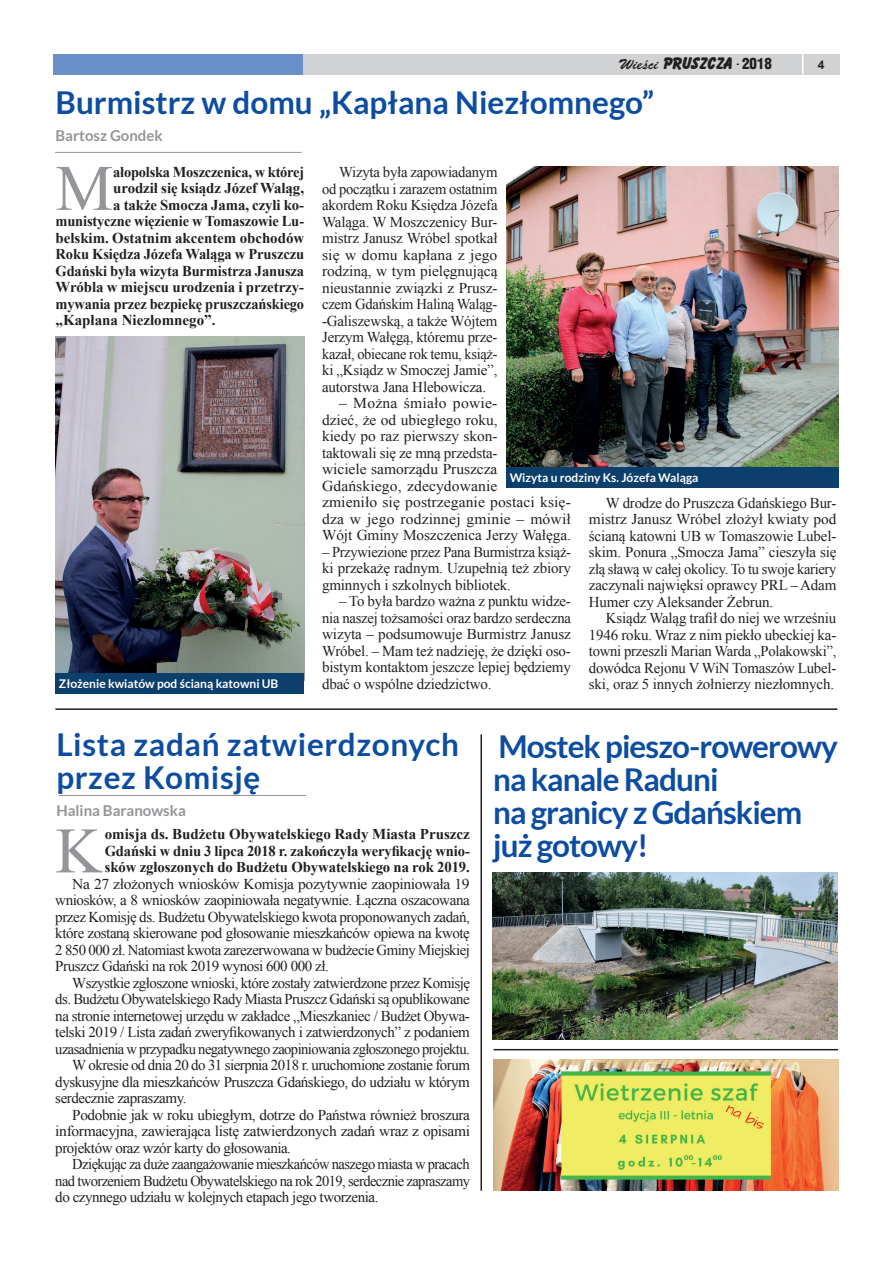
<style>
.page{position:relative;width:893px;height:1263px;background:#fff}
.page>*{position:absolute;margin:0;border:0;box-sizing:border-box;transform-origin:0 0}
.t1{font:64.8px "Times New Roman";color:#939598}
.t2{font:700 31.5px/33px "Lato";letter-spacing:-.03em;color:#0d4da1}
.t3{font:700 31.5px/33px "Lato";letter-spacing:.02em;color:#0d4da1}
.t4{font:700 31.5px "Lato";color:#0d4da1}
.t5{font:15px/16.5px "Times New Roman";letter-spacing:-.03em;color:#231f20;text-align:justify}
.t6{font:700 15px/16.5px "Times New Roman";letter-spacing:-.01em;color:#231f20;text-align:justify}
.t7{font:15px/16.5px "Times New Roman";color:#231f20;scale:1.04 1}
.t8{font:15px/16.5px "Times New Roman";letter-spacing:-.03em;color:#231f20;text-align:justify;scale:.96 1}
.t9{font:700 15px "Times New Roman";letter-spacing:-.01em;color:#231f20;scale:.96 1}
.t10{font:700 15px "Lato";color:#939598}
.t11{font:700 15px "Bassoon";color:#231f20}
.t12{font:700 12px "Lato";color:#fff}
.t13{font:700 12px "Arial";color:#231f20}
.s1{font-family:"Brush Scr DEE";font-weight:400}
.s2{font-family:"Switzerland Cond";font-weight:900}
</style>
<div class="page">
<div style="left:53px;top:54px;width:251px;height:20px;background:#6a90c9"></div>
<div style="left:304px;top:54px;width:536px;height:20px;background:#d1d2d4"></div>
<svg style="left:802px;top:54px;width:1px;height:20px"></svg>
<hr style="left:55px;top:708px;width:782px;height:2px;background:#231f20">
<hr style="left:55px;top:152px;width:247px;height:1px;background:#939598">
<img style="left:55px;top:336px;width:249px;height:338px">
<img style="left:506px;top:167px;width:332px;height:301px">
<div style="left:506px;top:468px;width:332px;height:20px;background:#0c3f6c"></div>
<div style="left:55px;top:674px;width:249px;height:20px;background:#0c3f6c"></div>
<hr style="left:59px;top:795px;width:247px;height:1px;background:#939598">
<hr style="left:480px;top:734px;width:2px;height:457px;background:#231f20">
<img style="left:493px;top:1059px;width:345px;height:132px">
<img style="left:493px;top:872px;width:345px;height:168px">
<hr style="left:493px;top:1049px;width:345px;height:1px;background:#231f20">
<p class="t11" style="left:619px;top:53px;width:154px"><span class="s1">Wieœci</span> PRUSZCZA <sup>.</sup><span class="s2">2018</span></p>
<p class="t13" style="left:818px;top:57px;width:8px">4</p>
<h2 class="t4" style="left:56px;top:85px;width:600px">Burmistrz w domu „Kapłana Niezłomnego”</h2>
<p class="t10" style="left:56px;top:127px;width:109px">Bartosz Gondek</p>
<p class="t5" style="left:322px;top:164px;width:177px;text-indent:17px">Wizyta była zapowiadanym od początku i zarazem ostatnim akordem Roku Księdza Józefa Waląga. W Moszczenicy Bur&shy;mistrz Janusz Wróbel spotkał się w domu kapłana z jego rodziną, w tym pielęgnującą nieustannie związki z Prusz&shy;czem Gdańskim Haliną Waląg--Galiszewską, a także Wójtem Jerzym Wałęgą, któremu prze&shy;kazał, obiecane rok temu, książ&shy;ki „Ksiądz w Smoczej Jamie”, autorstwa Jana Hlebowicza.</p>
<p class="t7" style="left:322px;top:395px;width:241px;text-indent:17px">– Można śmiało powie-<br>dzieć, że od ubiegłego roku,<br>kiedy po raz pierwszy skon-<br>taktowali się ze mną przedsta-<br>wiciele samorządu Pruszcza<br>Gdańskiego, zdecydowanie<br>zmieniło się postrzeganie postaci księ&shy;dza w jego rodzinnej gminie – mówił<br>Wójt Gminy Moszczenica Jerzy Wałęga.</p>
<p class="t8" style="left:322px;top:543px;width:261px">– Przywiezione przez Pana Burmistrza książ&shy;ki przekażę radnym. Uzupełnią też zbiory gminnych i szkolnych bibliotek.</p>
<p class="t5" style="left:322px;top:593px;width:250px;text-indent:17px">– To była bardzo ważna z punktu widze&shy;nia naszej tożsamości oraz bardzo serdeczna wizyta – podsumowuje Burmistrz Janusz Wróbel. – Mam też nadzieję, że dzięki oso&shy;bistym kontaktom jeszcze lepiej będziemy dbać o wspólne dziedzictwo.</p>
<h1 class="t1" style="left:56px;top:145px;width:59px">M</h1>
<p class="t9" style="left:113px;top:161px;width:201px">ałopolska Moszczenica, w której</p>
<p class="t6" style="left:113px;top:180px;width:192px">urodził się ksiądz Józef Waląg,</p>
<p class="t6" style="left:113px;top:196px;width:192px">a także Smocza Jama, czyli ko-</p>
<p class="t9" style="left:56px;top:211px;width:260px">munistyczne więzienie w Tomaszowie Lu-</p>
<p class="t6" style="left:56px;top:229px;width:250px">belskim. Ostatnim akcentem obchodów</p>
<p class="t6" style="left:56px;top:246px;width:250px">Roku Księdza Józefa Waląga w Pruszczu</p>
<p class="t6" style="left:56px;top:262px;width:250px">Gdański była wizyta Burmistrza Janusza</p>
<p class="t6" style="left:56px;top:279px;width:250px">Wróbla w miejscu urodzenia i przetrzy-</p>
<p class="t9" style="left:56px;top:293px;width:261px">mywania przez bezpiekę pruszczańskiego</p>
<p class="t6" style="left:56px;top:312px;width:162px">„Kapłana Niezłomnego”.</p>
<p class="t12" style="left:510px;top:471px;width:190px">Wizyta u rodziny Ks. Józefa Waląga</p>
<p class="t5" style="left:589px;top:494px;width:249px;text-indent:17px">W drodze do Pruszcza Gdańskiego Bur&shy;mistrz Janusz Wróbel złożył kwiaty pod ścianą katowni UB w Tomaszowie Lubel&shy;skim. Ponura „Smocza Jama” cieszyła się złą sławą w całej okolicy. To tu swoje kariery zaczynali najwięksi oprawcy PRL – Adam Humer czy Aleksander Żebrun.</p>
<p class="t5" style="left:589px;top:610px;width:249px;text-indent:17px">Ksiądz Waląg trafił do niej we wrześniu 1946 roku. Wraz z nim piekło ubeckiej ka&shy;towni przeszli Marian Warda „Polakowski”, dowódca Rejonu V WiN Tomaszów Lubel&shy;ski, oraz 5 innych żołnierzy niezłomnych.</p>
<p class="t12" style="left:59px;top:677px;width:221px">Złożenie kwiatów pod ścianą katowni UB</p>
<h2 class="t3" style="left:56px;top:727px;width:404px">Lista zadań zatwierdzonych przez Komisję</h2>
<p class="t10" style="left:56px;top:802px;width:131px">Halina Baranowska</p>
<h1 class="t1" style="left:55px;top:807px;width:48px">K</h1>
<p class="t6" style="left:105px;top:826px;width:367px">omisja ds. Budżetu Obywatelskiego Rady Miasta Pruszcz Gdański w dniu 3 lipca 2018 r. zakończyła weryfikację wnio&shy;sków zgłoszonych do Budżetu Obywatelskiego na rok 2019.</p>
<p class="t5" style="left:55px;top:875px;width:416px;text-indent:17px">Na 27 złożonych wniosków Komisja pozytywnie zaopiniowała 19 wniosków, a 8 wniosków zaopiniowała negatywnie. Łączna oszacowana przez Komisję ds. Budżetu Obywatelskiego kwota proponowanych zadań, które zostaną skierowane pod głosowanie mieszkańców opiewa na kwotę 2 850 000 zł. Natomiast kwota zarezerwowana w budżecie Gminy Miejskiej Pruszcz Gdański na rok 2019 wynosi 600 000 zł.</p>
<p class="t5" style="left:72px;top:974px;width:399px">Wszystkie zgłoszone wnioski, które zostały zatwierdzone przez Komisję</p>
<p class="t5" style="left:55px;top:991px;width:416px">ds. Budżetu Obywatelskiego Rady Miasta Pruszcz Gdański są opublikowane</p>
<p class="t5" style="left:55px;top:1007px;width:416px">na stronie internetowej urzędu w zakładce „Mieszkaniec / Budżet Obywa-</p>
<p class="t5" style="left:55px;top:1024px;width:416px">telski 2019 / Lista zadań zweryfikowanych i zatwierdzonych” z podaniem</p>
<p class="t5" style="left:55px;top:1040px;width:416px">uzasadnienia w przypadku negatywnego zaopiniowania zgłoszonego projektu.</p>
<p class="t5" style="left:72px;top:1057px;width:399px">W okresie od dnia 20 do 31 sierpnia 2018 r. uruchomione zostanie forum</p>
<p class="t5" style="left:55px;top:1073px;width:416px">dyskusyjne dla mieszkańców Pruszcza Gdańskiego, do udziału w którym</p>
<p class="t5" style="left:55px;top:1090px;width:133px">serdecznie zapraszamy.</p>
<p class="t5" style="left:72px;top:1106px;width:399px">Podobnie jak w roku ubiegłym, dotrze do Państwa również broszura</p>
<p class="t5" style="left:55px;top:1123px;width:416px">informacyjna, zawierająca listę zatwierdzonych zadań wraz z opisami</p>
<p class="t5" style="left:55px;top:1139px;width:237px">projektów oraz wzór karty do głosowania.</p>
<p class="t5" style="left:72px;top:1156px;width:399px">Dziękując za duże zaangażowanie mieszkańców naszego miasta w pracach</p>
<p class="t5" style="left:55px;top:1172px;width:416px">nad tworzeniem Budżetu Obywatelskiego na rok 2019, serdecznie zapraszamy</p>
<p class="t5" style="left:55px;top:1189px;width:325px">do czynnego udziału w kolejnych etapach jego tworzenia.</p>
<h2 class="t2" style="left:493px;top:730px;width:346px">Mostek pieszo-rowerowy na kanale Raduni<br>na granicy z Gdańskiem już gotowy!</h2>
</div>
